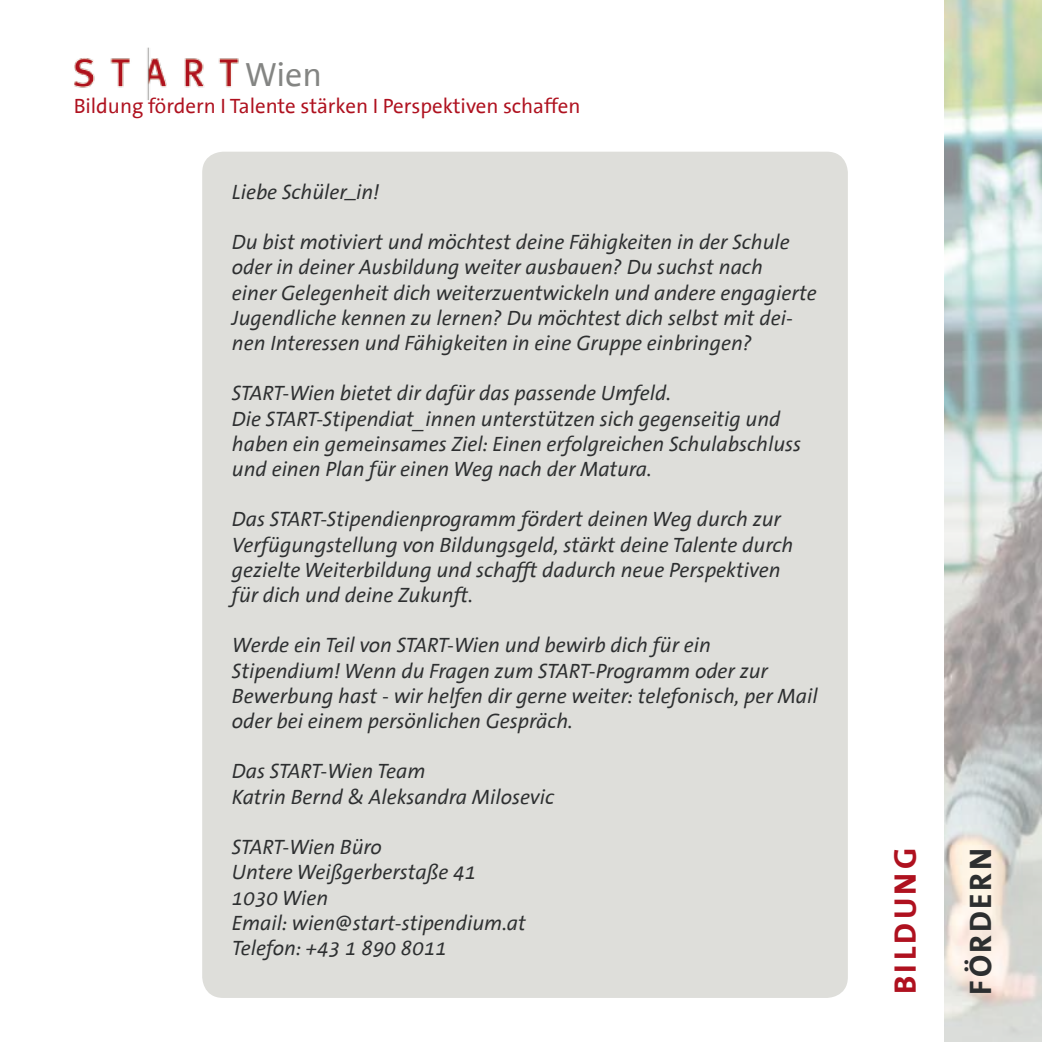
<style>
.page{position:relative;width:1042px;height:1042px;background:#fff}
.page>*{position:absolute;margin:0;border:0;box-sizing:border-box;transform-origin:0 0}
.t1{font:34.12px "The Sans Office";color:#848583}
.t2{font:700 31.5px "The Sans Office";letter-spacing:.105em;color:#af111f}
.t3{font:700 31.5px "The Sans Office";letter-spacing:.08em;color:#2d2f30}
.t4{font:italic 21px/25.2px "The Sans Office";color:#2d2f30}
.t5{font:21px "The Sans Office";letter-spacing:-.005em;color:#af111f}
</style>
<div class="page">
<img style="left:74px;top:48px;width:208px;height:104px">
<img style="left:944px;top:0;width:98px;height:1042px">
<div style="left:202px;top:152px;width:646px;height:846px;background:#dededa;border-radius:21px"></div>
<h1 class="t1" style="left:245px;top:57px;width:79px">Wien</h1>
<p class="t5" style="left:74px;top:95px;width:508px">Bildung fördern I Talente stärken I Perspektiven schaffen</p>
<p class="t4" style="left:232px;top:180px;width:149px">Liebe Schüler_in!</p>
<p class="t4" style="left:232px;top:230px;width:586px">Du bist motiviert und möchtest deine Fähigkeiten in der Schule oder in deiner Ausbildung weiter ausbauen? Du suchst nach<br>einer Gelegenheit dich weiterzuentwickeln und andere engagierte Jugendliche kennen zu lernen? Du möchtest dich selbst mit dei&shy;nen Interessen und Fähigkeiten in eine Gruppe einbringen?</p>
<p class="t4" style="left:232px;top:382px;width:571px">START-Wien bietet dir dafür das passende Umfeld.<br>Die START-Stipendiat_innen unterstützen sich gegenseitig und haben ein gemeinsames Ziel: Einen erfolgreichen Schulabschluss und einen Plan für einen Weg nach der Matura.</p>
<p class="t4" style="left:232px;top:508px;width:563px">Das START-Stipendienprogramm fördert deinen Weg durch zur Verfügungstellung von Bildungsgeld, stärkt deine Talente durch gezielte Weiterbildung und schafft dadurch neue Perspektiven für dich und deine Zukunft.</p>
<p class="t4" style="left:232px;top:634px;width:587px">Werde ein Teil von START-Wien und bewirb dich für ein Stipendium! Wenn du Fragen zum START-Programm oder zur Bewerbung hast - wir helfen dir gerne weiter: telefonisch, per Mail oder bei einem persönlichen Gespräch.</p>
<p class="t4" style="left:232px;top:760px;width:324px">Das START-Wien Team<br>Katrin Bernd &amp; Aleksandra Milosevic</p>
<p class="t4" style="left:232px;top:835px;width:295px">START-Wien Büro<br>Untere Weißgerberstaße 41<br>1030 Wien<br>Email: wien@start-stipendium.at<br>Telefon: +43 1 890 8011</p>
<h2 class="t2" style="left:889px;top:994px;width:148px;rotate:-90deg">Bildung</h2>
<h2 class="t3" style="left:964px;top:994px;width:148px;rotate:-90deg">Fördern</h2>
</div>
